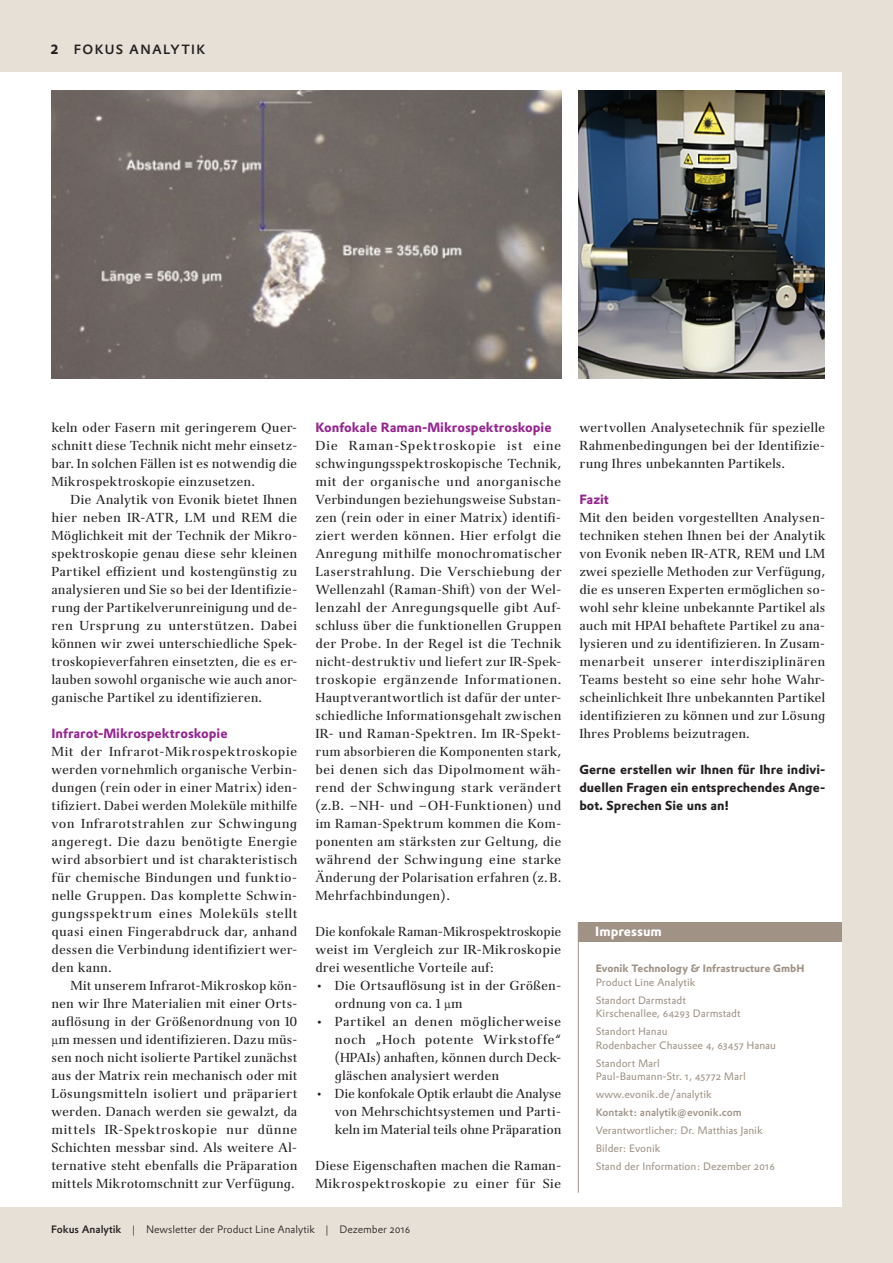
<style>
.page{position:relative;width:893px;height:1263px;background:#e6e0d7}
.page>*{position:absolute;margin:0;border:0;box-sizing:border-box;transform-origin:0 0}
.t1{font:700 13.2px "Evonik Prokyon";color:#95268f}
.t2{font:500 13.2px "Evonik Prokyon";letter-spacing:.1em;color:#231f20}
.t3{font:700 13.2px "Evonik Prokyon";color:#fff}
.t4{font:12.75px/18px "Evonik Antares";color:#231f20;text-align:justify}
.t5{font:700 12.75px/18px "Evonik Prokyon";color:#231f20;text-align:justify}
.t6{font:10.5px/18px "Evonik Prokyon";color:#a09386}
.t7{font:300 10.5px "Evonik Prokyon";color:#231f20}
.t8{font:700 10.5px "Evonik Prokyon";color:#a09386}
.t9{font:500 10.5px "Evonik Prokyon";color:#a09386}
.s1{font-weight:700}
.s2{font-weight:500}
</style>
<div class="page">
<div style="left:0;top:72px;width:842px;height:1134px;background:#fff"></div>
<img style="left:51px;top:90px;width:510px;height:288px">
<img style="left:578px;top:90px;width:247px;height:288px">
<div style="left:578px;top:922px;width:264px;height:20px;background:#a09386"></div>
<hr style="left:578px;top:922px;width:1px;height:271px;background:#a09386">
<p class="t2" style="left:51px;top:39px;width:156px"><span class="s1">2</span> FOKUS ANALYTIK</p>
<p class="t4" style="left:51px;top:418px;width:247px">keln oder Fasern mit geringerem Quer&shy;schnitt diese Technik nicht mehr einsetz&shy;bar. In solchen Fällen ist es notwendig die Mikrospektroskopie einzusetzen.</p>
<p class="t4" style="left:51px;top:490px;width:248px;text-indent:19px">Die Analytik von Evonik bietet Ihnen hier neben IR-ATR, LM und REM die Möglichkeit mit der Technik der Mikro&shy;spektroskopie genau diese sehr kleinen Partikel effizient und kostengünstig zu analysieren und Sie so bei der Identifizie&shy;rung der Partikelverunreinigung und de&shy;ren Ursprung zu unterstützen. Dabei können wir zwei unterschiedliche Spek&shy;troskopieverfahren einsetzten, die es er&shy;lauben sowohl organische wie auch anor&shy;ganische Partikel zu identifizieren.</p>
<p class="t1" style="left:51px;top:723px;width:178px">Infrarot-Mikrospektroskopie</p>
<p class="t4" style="left:51px;top:742px;width:248px">Mit der Infrarot-Mikrospektroskopie werden vornehmlich organische Verbin&shy;dungen (rein oder in einer Matrix) iden&shy;tifiziert. Dabei werden Moleküle mithilfe von Infrarotstrahlen zur Schwingung angeregt. Die dazu benötigte Energie wird absorbiert und ist charakteristisch für chemische Bindungen und funktio&shy;nelle Gruppen. Das komplette Schwin&shy;gungsspektrum eines Moleküls stellt quasi einen Fingerabdruck dar, anhand dessen die Verbindung identifiziert wer&shy;den kann.</p>
<p class="t4" style="left:51px;top:976px;width:248px;text-indent:19px">Mit unserem Infrarot-Mikroskop kön&shy;nen wir Ihre Materialien mit einer Orts&shy;auflösung in der Größenordnung von 10 µm messen und identifizieren. Dazu müs&shy;sen noch nicht isolierte Partikel zunächst aus der Matrix rein mechanisch oder mit Lösungsmitteln isoliert und präpariert werden. Danach werden sie gewalzt, da mittels IR-Spektroskopie nur dünne Schichten messbar sind. Als weitere Al&shy;ternative steht ebenfalls die Präparation mittels Mikrotomschnitt zur Verfügung.</p>
<p class="t1" style="left:315px;top:417px;width:238px">Konfokale Raman-Mikrospektroskopie</p>
<p class="t4" style="left:315px;top:436px;width:248px">Die Raman-Spektroskopie ist eine schwingungsspektroskopische Technik, mit der organische und anorganische Verbindungen beziehungsweise Substan&shy;zen (rein oder in einer Matrix) identifi&shy;ziert werden können. Hier erfolgt die Anregung mithilfe monochromatischer Laserstrahlung. Die Verschiebung der Wellenzahl (Raman-Shift) von der Wel&shy;lenzahl der Anregungsquelle gibt Auf&shy;schluss über die funktionellen Gruppen der Probe. In der Regel ist die Technik nicht-destruktiv und liefert zur IR-Spek&shy;troskopie ergänzende Informationen.<br>Hauptverantwortlich ist dafür der unter&shy;schiedliche Informationsgehalt zwischen IR- und Raman-Spektren. Im IR-Spekt&shy;rum absorbieren die Komponenten stark, bei denen sich das Dipolmoment wäh&shy;rend der Schwingung stark verändert (z.B. –NH- und –OH-Funktionen) und im Raman-Spektrum kommen die Kom&shy;ponenten am stärksten zur Geltung, die während der Schwingung eine starke Änderung der Polarisation erfahren (z.B.<br>Mehrfachbindungen).</p>
<p class="t4" style="left:315px;top:922px;width:247px">Die konfokale Raman-Mikrospektroskopie weist im Vergleich zur IR-Mikroskopie drei wesentliche Vorteile auf:</p>
<p class="t4" style="left:335px;top:976px;width:228px;text-indent:-20px">• Die Ortsauflösung ist in der Größen&shy;ordnung von ca. 1 µm</p>
<p class="t4" style="left:335px;top:1012px;width:228px;text-indent:-19px">• Partikel an denen möglicherweise noch „Hoch potente Wirkstoffe“ (HPAIs) anhaften, können durch Deck&shy;gläschen analysiert werden</p>
<p class="t4" style="left:335px;top:1084px;width:228px;text-indent:-20px">• Die konfokale Optik erlaubt die Analyse von Mehrschichtsystemen und Parti&shy;keln im Material teils ohne Präparation</p>
<p class="t4" style="left:315px;top:1156px;width:247px">Diese Eigenschaften machen die Raman-<br>Mikrospektroskopie zu einer für Sie</p>
<p class="t7" style="left:51px;top:1221px;width:361px"><span class="s2">Fokus Analytik</span> | Newsletter der Product Line Analytik | Dezember 2016</p>
<p class="t4" style="left:579px;top:418px;width:247px">wertvollen Analysetechnik für spezielle Rahmenbedingungen bei der Identifizie&shy;rung Ihres unbekannten Partikels.</p>
<p class="t1" style="left:579px;top:489px;width:31px">Fazit</p>
<p class="t4" style="left:579px;top:508px;width:247px">Mit den beiden vorgestellten Analysen&shy;techniken stehen Ihnen bei der Analytik von Evonik neben IR-ATR, REM und LM zwei spezielle Methoden zur Verfügung, die es unseren Experten ermöglichen so&shy;wohl sehr kleine unbekannte Partikel als auch mit HPAI behaftete Partikel zu ana&shy;lysieren und zu identifizieren. In Zusam&shy;menarbeit unserer interdisziplinären Teams besteht so eine sehr hohe Wahr&shy;scheinlichkeit Ihre unbekannten Partikel identifizieren zu können und zur Lösung Ihres Problems beizutragen.</p>
<p class="t5" style="left:579px;top:759px;width:247px">Gerne erstellen wir Ihnen für Ihre indivi&shy;duellen Fragen ein entsprechendes Ange&shy;bot. Sprechen Sie uns an!</p>
<p class="t3" style="left:595px;top:921px;width:68px">Impressum</p>
<p class="t8" style="left:596px;top:960px;width:210px">Evonik Technology &amp; Infrastructure GmbH</p>
<p class="t6" style="left:596px;top:972px;width:101px">Product Line Analytik<br>Standort Darmstadt</p>
<p class="t6" style="left:596px;top:1004px;width:146px">Kirschenallee, 64293 Darmstadt<br>Standort Hanau</p>
<p class="t6" style="left:596px;top:1035px;width:182px">Rodenbacher Chaussee 4, 63457 Hanau<br>Standort Marl</p>
<p class="t6" style="left:596px;top:1067px;width:152px">Paul-Baumann-Str. 1, 45772 Marl www.evonik.de/analytik</p>
<p class="t9" style="left:596px;top:1104px;width:148px">Kontakt: analytik@evonik.com</p>
<p class="t6" style="left:596px;top:1121px;width:181px">Verantwortlicher: Dr. Matthias Janik<br>Bilder: Evonik<br>Stand der Information: Dezember 2016</p>
</div>
